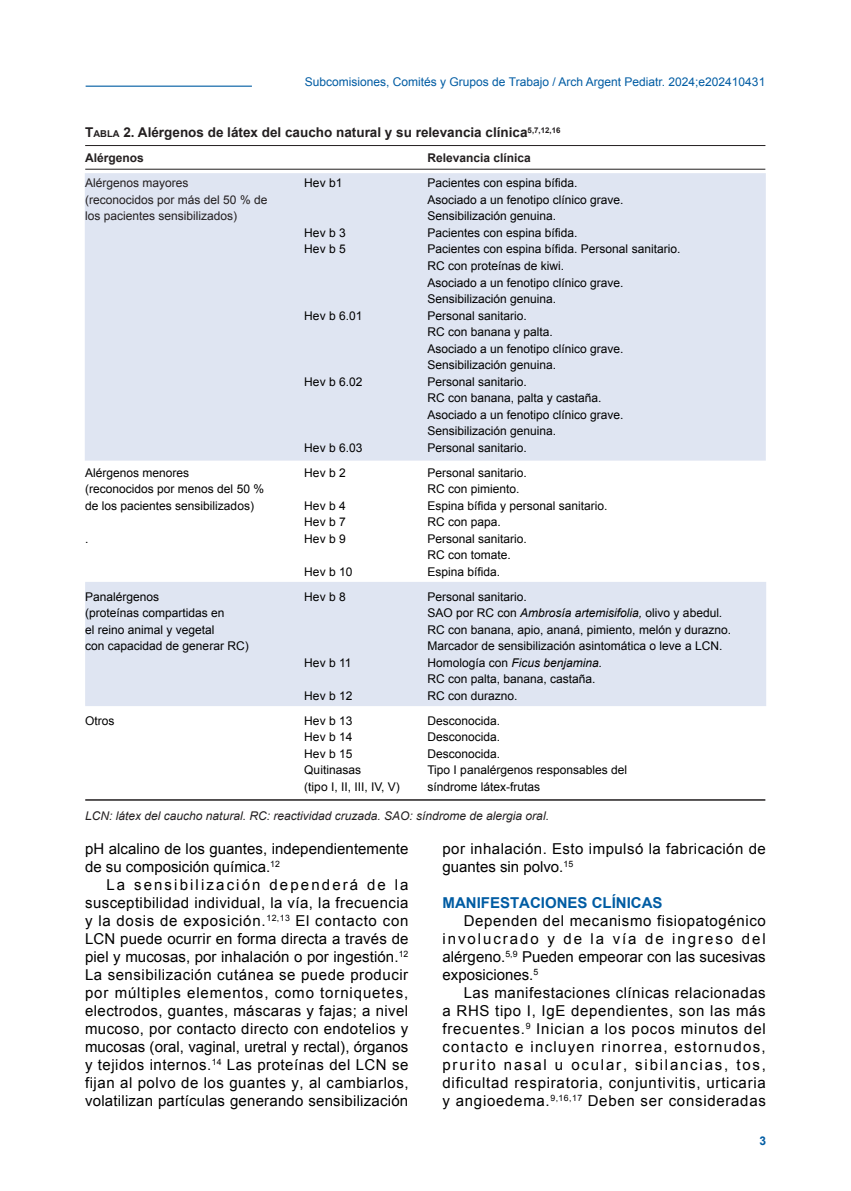
<style>
.page{position:relative;width:851px;height:1191px;background:#fff}
.page>*{position:absolute;margin:0;border:0;box-sizing:border-box;transform-origin:0 0}
._0_Texto_x10{font:15px/18px "Arial";letter-spacing:.015em;color:#000;text-align:justify}
._5_Sub__x10B_May{font:700 15px "Arial";color:#015ca3}
._9_Cuadros_Títulos_x{font:700 13.5px "Arial";color:#231f20}
._9_Cuadros_textos_x8{font:12px "Arial";color:#000}
._9_Cuadros_textos_x8-2{font:italic 12px "Arial";color:#231f20}
.t1{font:12px "Arial";color:#015ca3}
._9_Cuadros_textos_x8-3{font:12px "Arial";color:#231f20}
._9_Cuadros_textos_x8-4{font:italic 12px "Arial";color:#000}
._9_Cuadros_textos_x8-5{font:700 12px "Arial";color:#231f20}
.t2{font:700 12px "Arial";color:#015ca3}
.s1{font-style:inherit}
.s2{font-size:9.45px}
.s3{font-style:italic}
.s4{font-style:normal}
</style>
<div class="page">
<hr style="left:86px;top:86px;width:166px;height:1px;background:#015ca3">
<div style="left:85px;top:173px;width:680px;height:287px;background:#dfe5f2"></div>
<div style="left:85px;top:582px;width:681px;height:124px;background:#dfe5f2"></div>
<hr style="left:85px;top:145px;width:680px;height:1px;background:#231f20">
<hr style="left:85px;top:169px;width:680px;height:1px;background:#231f20">
<hr style="left:85px;top:799px;width:680px;height:1px;background:#231f20">
<p class="t1" style="left:305px;top:74px;width:462px">Subcomisiones, Comités y Grupos de Trabajo / Arch Argent Pediatr. 2024;e202410431</p>
<p class="_9_Cuadros_Títulos_x" style="left:85px;top:124px;width:476px"><span class="s1">T</span><span class="s2">abla</span> 2. Alérgenos de látex del caucho natural y su relevancia clínica<sup>5,7,12,16</sup></p>
<p class="_9_Cuadros_textos_x8-5" style="left:85px;top:150px;width:60px">Alérgenos</p>
<p class="_9_Cuadros_textos_x8-5" style="left:427px;top:150px;width:105px">Relevancia clínica</p>
<p class="_9_Cuadros_textos_x8-3" style="left:85px;top:175px;width:105px">Alérgenos mayores</p>
<p class="_9_Cuadros_textos_x8" style="left:304px;top:175px;width:40px">Hev b1</p>
<p class="_9_Cuadros_textos_x8" style="left:427px;top:175px;width:152px">Pacientes con espina bífida.</p>
<p class="_9_Cuadros_textos_x8-3" style="left:85px;top:192px;width:184px">(reconocidos por más del 50 % de</p>
<p class="_9_Cuadros_textos_x8" style="left:427px;top:192px;width:198px">Asociado a un fenotipo clínico grave.</p>
<p class="_9_Cuadros_textos_x8-3" style="left:85px;top:208px;width:154px">los pacientes sensibilizados)</p>
<p class="_9_Cuadros_textos_x8" style="left:427px;top:208px;width:130px">Sensibilización genuina.</p>
<p class="_9_Cuadros_textos_x8" style="left:304px;top:225px;width:43px">Hev b 3</p>
<p class="_9_Cuadros_textos_x8" style="left:427px;top:225px;width:152px">Pacientes con espina bífida.</p>
<p class="_9_Cuadros_textos_x8" style="left:304px;top:241px;width:43px">Hev b 5</p>
<p class="_9_Cuadros_textos_x8" style="left:427px;top:241px;width:254px">Pacientes con espina bífida. Personal sanitario.</p>
<p class="_9_Cuadros_textos_x8" style="left:427px;top:258px;width:138px">RC con proteínas de kiwi.</p>
<p class="_9_Cuadros_textos_x8" style="left:427px;top:274px;width:198px">Asociado a un fenotipo clínico grave.</p>
<p class="_9_Cuadros_textos_x8" style="left:427px;top:291px;width:130px">Sensibilización genuina.</p>
<p class="_9_Cuadros_textos_x8" style="left:304px;top:307px;width:60px">Hev b 6.01</p>
<p class="_9_Cuadros_textos_x8" style="left:427px;top:307px;width:101px">Personal sanitario.</p>
<p class="_9_Cuadros_textos_x8" style="left:427px;top:324px;width:127px">RC con banana y palta.</p>
<p class="_9_Cuadros_textos_x8" style="left:427px;top:340px;width:198px">Asociado a un fenotipo clínico grave.</p>
<p class="_9_Cuadros_textos_x8" style="left:427px;top:357px;width:130px">Sensibilización genuina.</p>
<p class="_9_Cuadros_textos_x8" style="left:304px;top:373px;width:60px">Hev b 6.02</p>
<p class="_9_Cuadros_textos_x8" style="left:427px;top:373px;width:101px">Personal sanitario.</p>
<p class="_9_Cuadros_textos_x8" style="left:427px;top:390px;width:176px">RC con banana, palta y castaña.</p>
<p class="_9_Cuadros_textos_x8" style="left:427px;top:406px;width:198px">Asociado a un fenotipo clínico grave.</p>
<p class="_9_Cuadros_textos_x8" style="left:427px;top:423px;width:130px">Sensibilización genuina.</p>
<p class="_9_Cuadros_textos_x8" style="left:304px;top:439px;width:60px">Hev b 6.03</p>
<p class="_9_Cuadros_textos_x8" style="left:427px;top:439px;width:101px">Personal sanitario.</p>
<p class="_9_Cuadros_textos_x8" style="left:85px;top:464px;width:106px">Alérgenos menores</p>
<p class="_9_Cuadros_textos_x8" style="left:304px;top:464px;width:43px">Hev b 2</p>
<p class="_9_Cuadros_textos_x8" style="left:427px;top:464px;width:101px">Personal sanitario.</p>
<p class="_9_Cuadros_textos_x8" style="left:85px;top:481px;width:180px">(reconocidos por menos del 50 %</p>
<p class="_9_Cuadros_textos_x8" style="left:427px;top:481px;width:94px">RC con pimiento.</p>
<p class="_9_Cuadros_textos_x8" style="left:85px;top:497px;width:170px">de los pacientes sensibilizados)</p>
<p class="_9_Cuadros_textos_x8" style="left:304px;top:497px;width:43px">Hev b 4</p>
<p class="_9_Cuadros_textos_x8" style="left:427px;top:497px;width:182px">Espina bífida y personal sanitario.</p>
<p class="_9_Cuadros_textos_x8" style="left:304px;top:514px;width:43px">Hev b 7</p>
<p class="_9_Cuadros_textos_x8" style="left:427px;top:514px;width:75px">RC con papa.</p>
<p class="_9_Cuadros_textos_x8" style="left:85px;top:530px;width:5px">.</p>
<p class="_9_Cuadros_textos_x8" style="left:304px;top:530px;width:43px">Hev b 9</p>
<p class="_9_Cuadros_textos_x8" style="left:427px;top:530px;width:101px">Personal sanitario.</p>
<p class="_9_Cuadros_textos_x8" style="left:427px;top:547px;width:85px">RC con tomate.</p>
<p class="_9_Cuadros_textos_x8" style="left:304px;top:563px;width:50px">Hev b 10</p>
<p class="_9_Cuadros_textos_x8" style="left:427px;top:563px;width:74px">Espina bífida.</p>
<p class="_9_Cuadros_textos_x8" style="left:85px;top:588px;width:76px">Panalérgenos</p>
<p class="_9_Cuadros_textos_x8" style="left:304px;top:588px;width:43px">Hev b 8</p>
<p class="_9_Cuadros_textos_x8" style="left:427px;top:588px;width:101px">Personal sanitario.</p>
<p class="_9_Cuadros_textos_x8" style="left:85px;top:605px;width:141px">(proteínas compartidas en</p>
<p class="_9_Cuadros_textos_x8" style="left:427px;top:605px;width:296px">SAO por RC con <span class="s3">Ambrosía artemisifolia,</span> olivo y abedul<span class="s3">.</span></p>
<p class="_9_Cuadros_textos_x8" style="left:85px;top:621px;width:131px">el reino animal y vegetal</p>
<p class="_9_Cuadros_textos_x8" style="left:427px;top:621px;width:305px">RC con banana, apio, ananá, pimiento, melón y durazno.</p>
<p class="_9_Cuadros_textos_x8" style="left:85px;top:638px;width:165px">con capacidad de generar RC)</p>
<p class="_9_Cuadros_textos_x8" style="left:427px;top:638px;width:296px">Marcador de sensibilización asintomática o leve a LCN.</p>
<p class="_9_Cuadros_textos_x8" style="left:304px;top:654px;width:49px">Hev b 11</p>
<p class="_9_Cuadros_textos_x8-4" style="left:427px;top:654px;width:176px"><span class="s4">Homología con</span> Ficus benjamina.</p>
<p class="_9_Cuadros_textos_x8" style="left:427px;top:671px;width:170px">RC con palta, banana, castaña.</p>
<p class="_9_Cuadros_textos_x8" style="left:304px;top:687px;width:50px">Hev b 12</p>
<p class="_9_Cuadros_textos_x8" style="left:427px;top:687px;width:92px">RC con durazno.</p>
<p class="_9_Cuadros_textos_x8" style="left:85px;top:712px;width:31px">Otros</p>
<p class="_9_Cuadros_textos_x8" style="left:304px;top:712px;width:50px">Hev b 13</p>
<p class="_9_Cuadros_textos_x8" style="left:427px;top:712px;width:74px">Desconocida.</p>
<p class="_9_Cuadros_textos_x8" style="left:304px;top:729px;width:50px">Hev b 14</p>
<p class="_9_Cuadros_textos_x8" style="left:427px;top:729px;width:74px">Desconocida.</p>
<p class="_9_Cuadros_textos_x8" style="left:304px;top:745px;width:50px">Hev b 15</p>
<p class="_9_Cuadros_textos_x8" style="left:427px;top:745px;width:74px">Desconocida.</p>
<p class="_9_Cuadros_textos_x8" style="left:304px;top:762px;width:58px">Quitinasas</p>
<p class="_9_Cuadros_textos_x8" style="left:427px;top:762px;width:201px">Tipo I panalérgenos responsables del</p>
<p class="_9_Cuadros_textos_x8" style="left:304px;top:778px;width:97px">(tipo I, II, III, IV, V)</p>
<p class="_9_Cuadros_textos_x8" style="left:427px;top:778px;width:114px">síndrome látex-frutas</p>
<p class="_9_Cuadros_textos_x8-2" style="left:85px;top:808px;width:465px">LCN: látex del caucho natural. RC: reactividad cruzada. SAO: síndrome de alergia oral.</p>
<p class="_0_Texto_x10" style="left:85px;top:840px;width:325px">pH alcalino de los guantes, independientemente de su composición química.<sup>12</sup></p>
<p class="_0_Texto_x10" style="left:85px;top:876px;width:325px;text-indent:21px">La sensibilización dependerá de la susceptibilidad individual, la vía, la frecuencia y la dosis de exposición.<sup>12,13</sup> El contacto con LCN puede ocurrir en forma directa a través de piel y mucosas, por inhalación o por ingestión.<sup>12<br></sup>La sensibilización cutánea se puede producir por múltiples elementos, como torniquetes, electrodos, guantes, máscaras y fajas; a nivel mucoso, por contacto directo con endotelios y mucosas (oral, vaginal, uretral y rectal), órganos y tejidos internos.<sup>14</sup> Las proteínas del LCN se fijan al polvo de los guantes y, al cambiarlos, volatilizan partículas generando sensibilización</p>
<p class="_0_Texto_x10" style="left:442px;top:840px;width:325px">por inhalación. Esto impulsó la fabricación de guantes sin polvo.<sup>15</sup></p>
<p class="_5_Sub__x10B_May" style="left:442px;top:893px;width:222px">MANIFESTACIONES CLÍNICAS</p>
<p class="_0_Texto_x10" style="left:442px;top:912px;width:325px;text-indent:21px">Dependen del mecanismo fisiopatogénico involucrado y de la vía de ingreso del alérgeno.<sup>5,9</sup> Pueden empeorar con las sucesivas exposiciones.<sup>5</sup></p>
<p class="_0_Texto_x10" style="left:442px;top:984px;width:325px;text-indent:21px">Las manifestaciones clínicas relacionadas a RHS tipo I, IgE dependientes, son las más frecuentes.<sup>9</sup> Inician a los pocos minutos del contacto e incluyen rinorrea, estornudos, prurito nasal u ocular, sibilancias, tos, dificultad respiratoria, conjuntivitis, urticaria y angioedema.<sup>9,16,17</sup> Deben ser consideradas</p>
<p class="t2" style="left:759px;top:1133px;width:8px">3</p>
</div>
